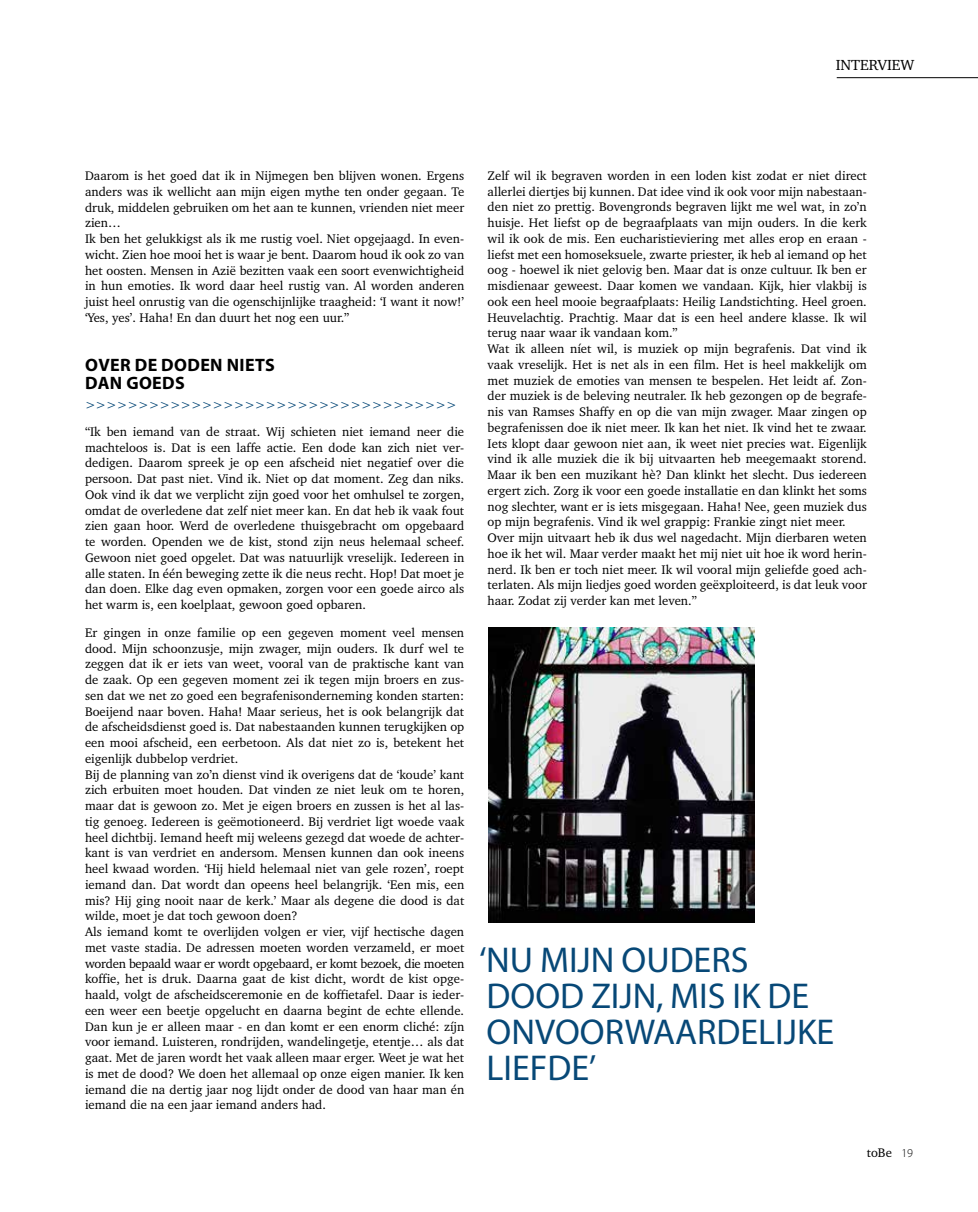
<style>
.page{position:relative;width:978px;height:1212px;background:#fff}
.page>*{position:absolute;margin:0;border:0;box-sizing:border-box;transform-origin:0 0}
.t1{font:36px/36px "Myriad Pro";color:#074877}
.t2{font:700 18px/18px "Myriad Pro";letter-spacing:.02em;color:#000}
.t3{font:15px "Charter BT";color:#000}
.t4{font:12.75px/15.8px "Charter BT";color:#000}
.t5{font:12.75px "Charter BT";color:#074877}
.s1{font-family:"Myriad Pro";font-weight:300;font-size:12px}
</style>
<div class="page">
<hr style="left:837px;top:77px;width:141px;height:1px;background:#000">
<img style="left:489px;top:628px;width:266px;height:294px">
<p class="t3" style="left:836px;top:55px;width:80px">INTERVIEW</p>
<p class="t4" style="left:85px;top:167px;width:381px">Daarom is het goed dat ik in Nijmegen ben blijven wonen. Ergens anders was ik wellicht aan mijn eigen mythe ten onder gegaan. Te druk, middelen gebruiken om het aan te kunnen, vrienden niet meer zien…<br>Ik ben het gelukkigst als ik me rustig voel. Niet opgejaagd. In even&shy;wicht. Zien hoe mooi het is waar je bent. Daarom houd ik ook zo van het oosten. Mensen in Azië bezitten vaak een soort evenwichtigheid in hun emoties. Ik word daar heel rustig van. Al worden anderen juist heel onrustig van die ogenschijnlijke traagheid: ‘I want it now!’ ‘Yes, yes’. Haha! En dan duurt het nog een uur.”</p>
<h2 class="t2" style="left:85px;top:356px;width:191px">OVER DE DODEN NIETS<br>DAN GOEDS</h2>
<p class="t5" style="left:85px;top:396px;width:373px">&gt;&gt;&gt;&gt;&gt;&gt;&gt;&gt;&gt;&gt;&gt;&gt;&gt;&gt;&gt;&gt;&gt;&gt;&gt;&gt;&gt;&gt;&gt;&gt;&gt;&gt;&gt;&gt;&gt;&gt;&gt;&gt;&gt;&gt;&gt;</p>
<p class="t4" style="left:85px;top:423px;width:381px;text-align:justify">“Ik ben iemand van de straat. Wij schieten niet iemand neer die machteloos is. Dat is een laffe actie. Een dode kan zich niet ver&shy;dedigen. Daarom spreek je op een afscheid niet negatief over die persoon. Dat past niet. Vind ik. Niet op dat moment. Zeg dan niks.<br>Ook vind ik dat we verplicht zijn goed voor het omhulsel te zorgen, omdat de overledene dat zelf niet meer kan. En dat heb ik vaak fout zien gaan hoor. Werd de overledene thuisgebracht om opgebaard te worden. Openden we de kist, stond zijn neus helemaal scheef.<br>Gewoon niet goed opgelet. Dat was natuurlijk vreselijk. Iedereen in alle staten. In één beweging zette ik die neus recht. Hop! Dat moet je dan doen. Elke dag even opmaken, zorgen voor een goede airco als het warm is, een koelplaat, gewoon goed opbaren.</p>
<p class="t4" style="left:85px;top:624px;width:381px">Er gingen in onze familie op een gegeven moment veel mensen dood. Mijn schoonzusje, mijn zwager, mijn ouders. Ik durf wel te zeggen dat ik er iets van weet, vooral van de praktische kant van de zaak. Op een gegeven moment zei ik tegen mijn broers en zus&shy;sen dat we net zo goed een begrafenisonderneming konden starten:<br>Boeijend naar boven. Haha! Maar serieus, het is ook belangrijk dat de afscheidsdienst goed is. Dat nabestaanden kunnen terugkijken op een mooi afscheid, een eerbetoon. Als dat niet zo is, betekent het eigenlijk dubbelop verdriet.<br>Bij de planning van zo’n dienst vind ik overigens dat de ‘koude’ kant zich erbuiten moet houden. Dat vinden ze niet leuk om te horen, maar dat is gewoon zo. Met je eigen broers en zussen is het al las&shy;tig genoeg. Iedereen is geëmotioneerd. Bij verdriet ligt woede vaak heel dichtbij. Iemand heeft mij weleens gezegd dat woede de achter&shy;kant is van verdriet en andersom. Mensen kunnen dan ook ineens heel kwaad worden. ‘Hij hield helemaal niet van gele rozen’, roept iemand dan. Dat wordt dan opeens heel belangrijk. ‘Een mis, een mis? Hij ging nooit naar de kerk.’ Maar als degene die dood is dat wilde, moet je dat toch gewoon doen?<br>Als iemand komt te overlijden volgen er vier, vijf hectische dagen met vaste stadia. De adressen moeten worden verzameld, er moet worden bepaald waar er wordt opgebaard, er komt bezoek, die moeten koffie, het is druk. Daarna gaat de kist dicht, wordt de kist opge&shy;haald, volgt de afscheidsceremonie en de koffietafel. Daar is ieder&shy;een weer een beetje opgelucht en daarna begint de echte ellende.<br>Dan kun je er alleen maar - en dan komt er een enorm cliché: zíjn voor iemand. Luisteren, rondrijden, wandelingetje, etentje… als dat gaat. Met de jaren wordt het vaak alleen maar erger. Weet je wat het is met de dood? We doen het allemaal op onze eigen manier. Ik ken iemand die na dertig jaar nog lijdt onder de dood van haar man én iemand die na een jaar iemand anders had.</p>
<p class="t4" style="left:488px;top:167px;width:381px">Zelf wil ik begraven worden in een loden kist zodat er niet direct allerlei diertjes bij kunnen. Dat idee vind ik ook voor mijn nabestaan&shy;den niet zo prettig. Bovengronds begraven lijkt me wel wat, in zo’n huisje. Het liefst op de begraafplaats van mijn ouders. In die kerk wil ik ook de mis. Een eucharistieviering met alles erop en eraan - liefst met een homoseksuele, zwarte priester, ik heb al iemand op het oog - hoewel ik niet gelovig ben. Maar dat is onze cultuur. Ik ben er misdienaar geweest. Daar komen we vandaan. Kijk, hier vlakbij is ook een heel mooie begraafplaats: Heilig Landstichting. Heel groen.<br>Heuvelachtig. Prachtig. Maar dat is een heel andere klasse. Ik wil terug naar waar ik vandaan kom.”<br>Wat ik alleen níet wil, is muziek op mijn begrafenis. Dat vind ik vaak vreselijk. Het is net als in een film. Het is heel makkelijk om met muziek de emoties van mensen te bespelen. Het leidt af. Zon&shy;der muziek is de beleving neutraler. Ik heb gezongen op de begrafe&shy;nis van Ramses Shaffy en op die van mijn zwager. Maar zingen op begrafenissen doe ik niet meer. Ik kan het niet. Ik vind het te zwaar.<br>Iets klopt daar gewoon niet aan, ik weet niet precies wat. Eigenlijk vind ik alle muziek die ik bij uitvaarten heb meegemaakt storend.<br>Maar ik ben een muzikant hè? Dan klinkt het slecht. Dus iedereen ergert zich. Zorg ik voor een goede installatie en dan klinkt het soms nog slechter, want er is iets misgegaan. Haha! Nee, geen muziek dus op mijn begrafenis. Vind ik wel grappig: Frankie zingt niet meer.<br>Over mijn uitvaart heb ik dus wel nagedacht. Mijn dierbaren weten hoe ik het wil. Maar verder maakt het mij niet uit hoe ik word herin&shy;nerd. Ik ben er toch niet meer. Ik wil vooral mijn geliefde goed ach&shy;terlaten. Als mijn liedjes goed worden geëxploiteerd, is dat leuk voor haar. Zodat zij verder kan met leven.”</p>
<h1 class="t1" style="left:479px;top:942px;width:357px">‘NU MIJN OUDERS<br>DOOD ZIJN, MIS IK DE<br>ONVOORWAARDELIJKE<br>LIEFDE’</h1>
<p class="t4" style="left:867px;top:1144px;width:48px">toBe <span class="s1">19</span></p>
</div>
